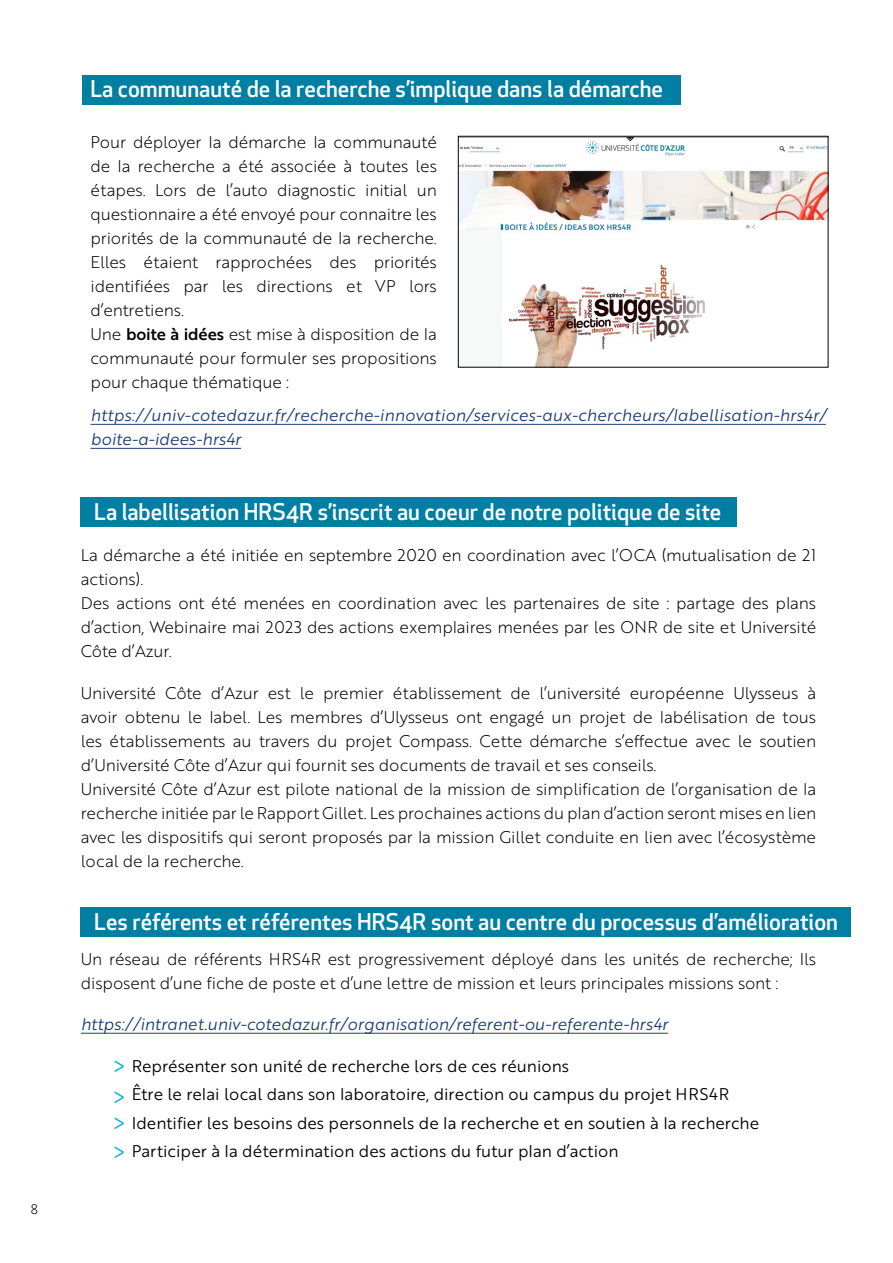
<style>
.page{position:relative;width:893px;height:1263px;background:#fff}
.page>*{position:absolute;margin:0;border:0;box-sizing:border-box;transform-origin:0 0}
.t1{font:500 22.5px "Apex New";color:#fff}
.t2{font:22.5px/31.3px "Apex New";color:#00b0db}
.t3{font:16.5px/24px "Brother 1816 Light";letter-spacing:-.01em;color:#000}
.t4{font:16.5px/28.5px "Brother 1816 Book";color:#000}
.t5{font:16.5px/24px "Brother 1816 Book Italic";letter-spacing:.01em;color:#1d3e75}
.t6{font:13.5px "Brother 1816 Light";color:#000}
.s1{font-family:"Brother 1816 Medium"}
</style>
<div class="page">
<div style="left:81px;top:497px;width:656px;height:30px;background:#007fa3"></div>
<div style="left:81px;top:907px;width:770px;height:30px;background:#007fa3"></div>
<hr style="left:81px;top:1033px;width:587px;height:1px;background:#1d3e75">
<img style="left:460px;top:138px;width:366px;height:227px">
<div style="left:458px;top:136px;width:370px;height:231px;border:1px solid #000"></div>
<div style="left:82px;top:75px;width:598px;height:30px;background:#007fa3"></div>
<hr style="left:90px;top:424px;width:736px;height:1px;background:#1d3e75">
<hr style="left:90px;top:448px;width:151px;height:1px;background:#1d3e75">
<p class="t6" style="left:31px;top:1199px;width:9px">8</p>
<h1 class="t1" style="left:90px;top:73px;width:574px">La communauté de la recherche s’implique dans la démarche</h1>
<p class="t3" style="left:90px;top:129px;width:348px">Pour déployer la démarche la communauté de la recherche a été associée à toutes les étapes. Lors de l’auto diagnostic initial un questionnaire a été envoyé pour connaitre les priorités de la communauté de la recherche.<br>Elles étaient rapprochées des priorités identifiées par les directions et VP lors d’entretiens.<br>Une <span class="s1">boite à idées</span> est mise à disposition de la communauté pour formuler ses propositions pour chaque thématique :</p>
<p class="t5" style="left:90px;top:402px;width:737px">https://univ-cotedazur.fr/recherche-innovation/services-aux-chercheurs/labellisation-hrs4r/ boite-a-idees-hrs4r</p>
<h1 class="t1" style="left:94px;top:496px;width:629px">La labellisation HRS4R s’inscrit au coeur de notre politique de site</h1>
<p class="t3" style="left:81px;top:542px;width:737px">La démarche a été initiée en septembre 2020 en coordination avec l’OCA (mutualisation de 21 actions).<br>Des actions ont été menées en coordination avec les partenaires de site : partage des plans d’action, Webinaire mai 2023 des actions exemplaires menées par les ONR de site et Université Côte d’Azur.</p>
<p class="t3" style="left:81px;top:680px;width:737px">Université Côte d’Azur est le premier établissement de l’université européenne Ulysseus à avoir obtenu le label. Les membres d’Ulysseus ont engagé un projet de labélisation de tous les établissements au travers du projet Compass. Cette démarche s’effectue avec le soutien d’Université Côte d’Azur qui fournit ses documents de travail et ses conseils.<br>Université Côte d’Azur est pilote national de la mission de simplification de l’organisation de la recherche initiée par le Rapport Gillet. Les prochaines actions du plan d’action seront mises en lien avec les dispositifs qui seront proposés par la mission Gillet conduite en lien avec l’écosystème local de la recherche.</p>
<h1 class="t1" style="left:94px;top:906px;width:745px">Les référents et référentes HRS4R sont au centre du processus d’amélioration</h1>
<p class="t3" style="left:81px;top:947px;width:737px">Un réseau de référents HRS4R est progressivement déployé dans les unités de recherche; Ils disposent d’une fiche de poste et d’une lettre de mission et leurs principales missions sont :</p>
<p class="t5" style="left:81px;top:1011px;width:589px">https://intranet.univ-cotedazur.fr/organisation/referent-ou-referente-hrs4r</p>
<p class="t4" style="left:132px;top:1051px;width:629px">Représenter son unité de recherche lors de ces réunions<br>Être le relai local dans son laboratoire, direction ou campus du projet HRS4R Identifier les besoins des personnels de la recherche et en soutien à la recherche Participer à la détermination des actions du futur plan d’action</p>
<h1 class="t2" style="left:114px;top:1050px;width:13px">&gt; &gt;</h1>
<h1 class="t2" style="left:114px;top:1107px;width:13px;line-height:29.5px">&gt; &gt;</h1>
</div>
